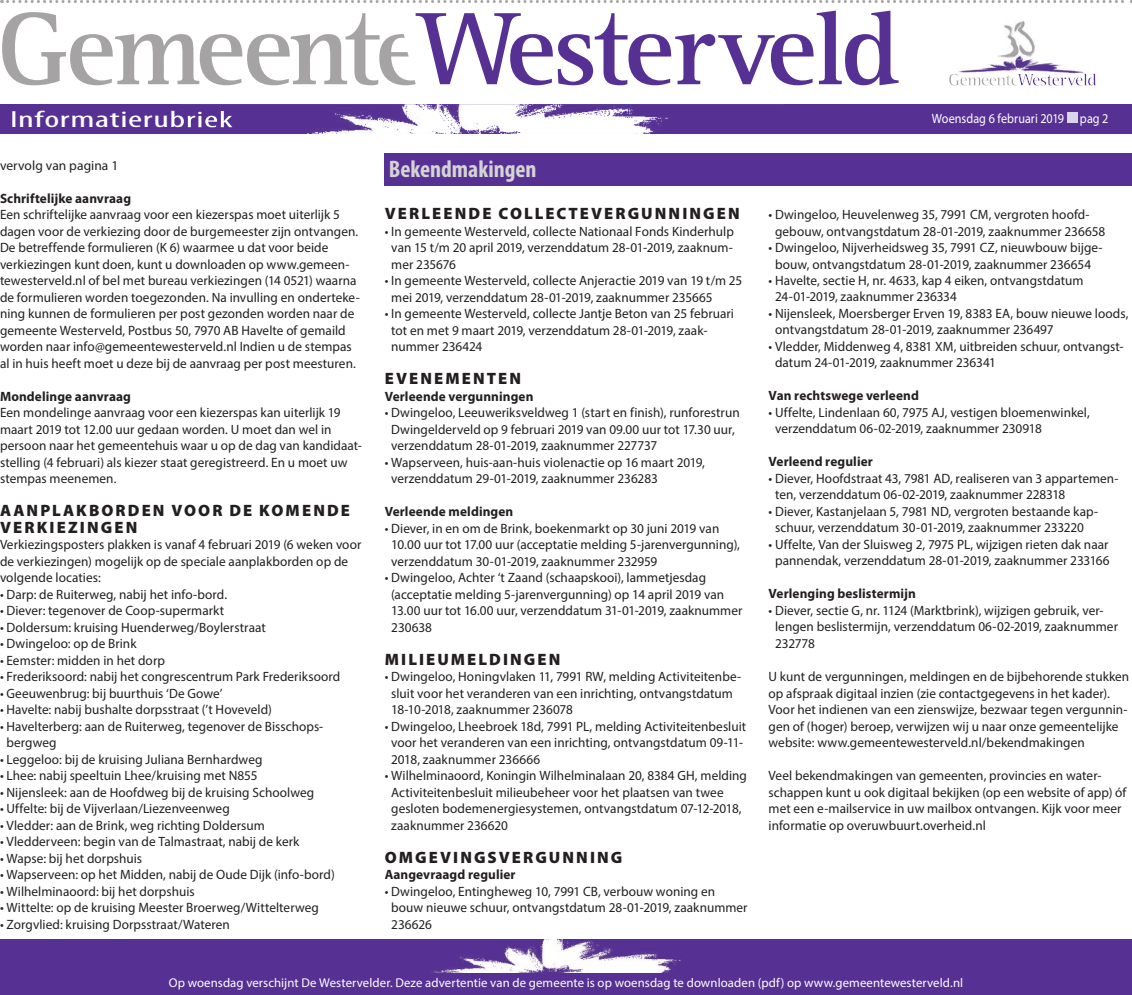
<style>
.page{position:relative;width:1132px;height:995px;background:#fff}
.page>*{position:absolute;margin:0;border:0;box-sizing:border-box;transform-origin:0 0}
.t1{font:700 condensed 24px "Myriad Pro";color:#d6d3d3}
.t2{font:condensed 23.4px "Myriad Pro";letter-spacing:.015em;color:#fff;scale:1.67 1}
.t3{font:900 16.5px/16.5px "Myriad Pro";letter-spacing:.125em;color:#231f20}
.t4{font:13.5px/16.5px "Myriad Pro";letter-spacing:.005em;color:#231f20}
.t5{font:700 13.5px "Myriad Pro";letter-spacing:.01em;color:#231f20}
.t6{font:13.5px "Myriad Pro";letter-spacing:.005em;color:#fff;scale:.9 1}
.t7{font:12.75px "Myriad Pro";letter-spacing:.01em;color:#fff}
</style>
<div class="page">
<img style="left:958px;top:60px;width:126px;height:13px">
<img style="left:998px;top:21px;width:37px;height:39px">
<svg style="left:949px;top:73px;width:147px;height:13px"></svg>
<svg style="left:2px;top:11px;width:896px;height:74px"></svg>
<div style="left:0;top:104px;width:1131px;height:30px;background:#563193"></div>
<img style="left:188px;top:104px;width:480px;height:30px">
<img style="left:181px;top:111px;width:51px;height:16px">
<svg style="left:2px;top:0;width:1129px;height:3px"></svg>
<div style="left:1066px;top:112px;width:10px;height:11px;background:#dad4e9"></div>
<div style="left:0;top:940px;width:1131px;height:55px;background:#563193"></div>
<img style="left:363px;top:939px;width:393px;height:34px">
<div style="left:384px;top:153px;width:747px;height:33px;background:#563193"></div>
<h2 class="t2" style="left:10px;top:105px;width:135px">Informatierubriek</h2>
<p class="t6" style="left:931px;top:110px;width:198px">Woensdag 6 februari 2019 pag 2</p>
<p class="t4" style="left:0;top:157px;width:120px">vervolg van pagina 1</p>
<h1 class="t1" style="left:389px;top:154px;width:149px">Bekendmakingen</h1>
<p class="t5" style="left:0;top:189px;width:133px">Schriftelijke aanvraag</p>
<p class="t4" style="left:0;top:206px;width:361px">Een schriftelijke aanvraag voor een kiezerspas moet uiterlijk 5 dagen voor de verkiezing door de burgemeester zijn ontvangen.<br>De betreffende formulieren (K 6) waarmee u dat voor beide verkiezingen kunt doen, kunt u downloaden op www.gemeen&shy;tewesterveld.nl of bel met bureau verkiezingen (14 0521) waarna de formulieren worden toegezonden. Na invulling en onderteke&shy;ning kunnen de formulieren per post gezonden worden naar de gemeente Westerveld, Postbus 50, 7970 AB Havelte of gemaild worden naar info@gemeentewesterveld.nl Indien u de stempas al in huis heeft moet u deze bij de aanvraag per post meesturen.</p>
<p class="t5" style="left:0;top:387px;width:132px">Mondelinge aanvraag</p>
<p class="t4" style="left:0;top:404px;width:363px">Een mondelinge aanvraag voor een kiezerspas kan uiterlijk 19 maart 2019 tot 12.00 uur gedaan worden. U moet dan wel in persoon naar het gemeentehuis waar u op de dag van kandidaat&shy;stelling (4 februari) als kiezer staat geregistreerd. En u moet uw stempas meenemen.</p>
<p class="t3" style="left:0;top:502px;width:351px">AANPLAKBORDEN VOOR DE KOMENDE<br>VERKIEZINGEN</p>
<p class="t4" style="left:0;top:536px;width:363px">Verkiezingsposters plakken is vanaf 4 februari 2019 (6 weken voor de verkiezingen) mogelijk op de speciale aanplakborden op de volgende locaties:</p>
<p class="t4" style="left:0;top:586px;width:228px">• Darp: de Ruiterweg, nabij het info-bord.</p>
<p class="t4" style="left:0;top:602px;width:225px">• Diever: tegenover de Coop-supermarkt</p>
<p class="t4" style="left:0;top:619px;width:267px">• Doldersum: kruising Huenderweg/Boylerstraat</p>
<p class="t4" style="left:0;top:635px;width:138px">• Dwingeloo: op de Brink</p>
<p class="t4" style="left:0;top:652px;width:166px">• Eemster: midden in het dorp</p>
<p class="t4" style="left:0;top:668px;width:342px">• Frederiksoord: nabij het congrescentrum Park Frederiksoord</p>
<p class="t4" style="left:0;top:685px;width:224px">• Geeuwenbrug: bij buurthuis ‘De Gowe’</p>
<p class="t4" style="left:0;top:701px;width:273px">• Havelte: nabij bushalte dorpsstraat (’t Hoveveld)</p>
<p class="t4" style="left:7px;top:718px;width:318px;text-indent:-7px">• Havelterberg: aan de Ruiterweg, tegenover de Bisschops&shy;bergweg</p>
<p class="t4" style="left:0;top:751px;width:264px">• Leggeloo: bij de kruising Juliana Bernhardweg</p>
<p class="t4" style="left:0;top:767px;width:259px">• Lhee: nabij speeltuin Lhee/kruising met N855</p>
<p class="t4" style="left:0;top:784px;width:316px">• Nijensleek: aan de Hoofdweg bij de kruising Schoolweg</p>
<p class="t4" style="left:0;top:800px;width:231px">• Uffelte: bij de Vijverlaan/Liezenveenweg</p>
<p class="t4" style="left:0;top:817px;width:266px">• Vledder: aan de Brink, weg richting Doldersum</p>
<p class="t4" style="left:0;top:833px;width:301px">• Vledderveen: begin van de Talmastraat, nabij de kerk</p>
<p class="t4" style="left:0;top:850px;width:144px">• Wapse: bij het dorpshuis</p>
<p class="t4" style="left:0;top:866px;width:336px">• Wapserveen: op het Midden, nabij de Oude Dijk (info-bord)</p>
<p class="t4" style="left:0;top:883px;width:196px">• Wilhelminaoord: bij het dorpshuis</p>
<p class="t4" style="left:0;top:899px;width:320px">• Wittelte: op de kruising Meester Broerweg/Wittelterweg</p>
<p class="t4" style="left:0;top:916px;width:231px">• Zorgvlied: kruising Dorpsstraat/Wateren</p>
<p class="t3" style="left:385px;top:205px;width:356px">VERLEENDE COLLECTEVERGUNNINGEN</p>
<p class="t4" style="left:391px;top:223px;width:344px;text-align:justify;text-indent:-7px">• In gemeente Westerveld, collecte Nationaal Fonds Kinderhulp van 15 t/m 20 april 2019, verzenddatum 28-01-2019, zaaknum&shy;mer 235676</p>
<p class="t4" style="left:391px;top:272px;width:352px;text-indent:-7px">• In gemeente Westerveld, collecte Anjeractie 2019 van 19 t/m 25 mei 2019, verzenddatum 28-01-2019, zaaknummer 235665</p>
<p class="t4" style="left:391px;top:305px;width:344px;text-indent:-7px">• In gemeente Westerveld, collecte Jantje Beton van 25 februari tot en met 9 maart 2019, verzenddatum 28-01-2019, zaak&shy;nummer 236424</p>
<p class="t3" style="left:385px;top:370px;width:138px">EVENEMENTEN</p>
<p class="t5" style="left:384px;top:387px;width:150px">Verleende vergunningen</p>
<p class="t4" style="left:391px;top:404px;width:350px;text-indent:-7px">• Dwingeloo, Leeuweriksveldweg 1 (start en finish), runforestrun<br>Dwingelderveld op 9 februari 2019 van 09.00 uur tot 17.30 uur, verzenddatum 28-01-2019, zaaknummer 227737</p>
<p class="t4" style="left:391px;top:454px;width:315px;text-indent:-7px">• Wapserveen, huis-aan-huis violenactie op 16 maart 2019, verzenddatum 29-01-2019, zaaknummer 236283</p>
<p class="t5" style="left:384px;top:503px;width:130px">Verleende meldingen</p>
<p class="t4" style="left:391px;top:520px;width:350px;text-indent:-7px">• Diever, in en om de Brink, boekenmarkt op 30 juni 2019 van<br>10.00 uur tot 17.00 uur (acceptatie melding 5-jarenvergunning), verzenddatum 30-01-2019, zaaknummer 232959</p>
<p class="t4" style="left:391px;top:569px;width:352px;text-indent:-7px">• Dwingeloo, Achter ‘t Zaand (schaapskooi), lammetjesdag (acceptatie melding 5-jarenvergunning) op 14 april 2019 van 13.00 uur tot 16.00 uur, verzenddatum 31-01-2019, zaaknummer 230638</p>
<p class="t3" style="left:385px;top:650px;width:177px">MILIEUMELDINGEN</p>
<p class="t4" style="left:391px;top:668px;width:351px;text-indent:-7px">• Dwingeloo, Honingvlaken 11, 7991 RW, melding Activiteitenbe&shy;sluit voor het veranderen van een inrichting, ontvangstdatum<br>18-10-2018, zaaknummer 236078</p>
<p class="t4" style="left:391px;top:718px;width:356px;text-indent:-7px">• Dwingeloo, Lheebroek 18d, 7991 PL, melding Activiteitenbesluit voor het veranderen van een inrichting, ontvangstdatum 09-11-<br>2018, zaaknummer 236666</p>
<p class="t4" style="left:391px;top:767px;width:357px;text-indent:-7px">• Wilhelminaoord, Koningin Wilhelminalaan 20, 8384 GH, melding Activiteitenbesluit milieubeheer voor het plaatsen van twee gesloten bodemenergiesystemen, ontvangstdatum 07-12-2018, zaaknummer 236620</p>
<p class="t3" style="left:385px;top:848px;width:239px">OMGEVINGSVERGUNNING</p>
<p class="t5" style="left:384px;top:866px;width:132px">Aangevraagd regulier</p>
<p class="t4" style="left:391px;top:883px;width:358px;text-indent:-7px">• Dwingeloo, Entingheweg 10, 7991 CB, verbouw woning en bouw nieuwe schuur, ontvangstdatum 28-01-2019, zaaknummer<br>236626</p>
<p class="t4" style="left:774px;top:206px;width:331px;text-indent:-7px">• Dwingeloo, Heuvelenweg 35, 7991 CM, vergroten hoofd&shy;gebouw, ontvangstdatum 28-01-2019, zaaknummer 236658</p>
<p class="t4" style="left:768px;top:239px;width:335px;text-align:center">• Dwingeloo, Nijverheidsweg 35, 7991 CZ, nieuwbouw bijge&shy;bouw, ontvangstdatum 28-01-2019, zaaknummer 236654</p>
<p class="t4" style="left:774px;top:272px;width:310px;text-indent:-7px">• Havelte, sectie H, nr. 4633, kap 4 eiken, ontvangstdatum<br>24-01-2019, zaaknummer 236334</p>
<p class="t4" style="left:774px;top:305px;width:355px;text-indent:-7px">• Nijensleek, Moersberger Erven 19, 8383 EA, bouw nieuwe loods, ontvangstdatum 28-01-2019, zaaknummer 236497</p>
<p class="t4" style="left:774px;top:338px;width:350px;text-indent:-7px">• Vledder, Middenweg 4, 8381 XM, uitbreiden schuur, ontvangst&shy;datum 24-01-2019, zaaknummer 236341</p>
<p class="t5" style="left:768px;top:387px;width:152px">Van rechtswege verleend</p>
<p class="t4" style="left:774px;top:404px;width:316px;text-indent:-7px">• Uffelte, Lindenlaan 60, 7975 AJ, vestigen bloemenwinkel, verzenddatum 06-02-2019, zaaknummer 230918</p>
<p class="t5" style="left:768px;top:453px;width:106px">Verleend regulier</p>
<p class="t4" style="left:774px;top:470px;width:345px;text-indent:-7px">• Diever, Hoofdstraat 43, 7981 AD, realiseren van 3 appartemen&shy;ten, verzenddatum 06-02-2019, zaaknummer 228318</p>
<p class="t4" style="left:768px;top:503px;width:331px;text-align:center">• Diever, Kastanjelaan 5, 7981 ND, vergroten bestaande kap&shy;schuur, verzenddatum 30-01-2019, zaaknummer 233220</p>
<p class="t4" style="left:768px;top:536px;width:342px;text-align:center">• Uffelte, Van der Sluisweg 2, 7975 PL, wijzigen rieten dak naar pannendak, verzenddatum 28-01-2019, zaaknummer 233166</p>
<p class="t5" style="left:768px;top:585px;width:149px">Verlenging beslistermijn</p>
<p class="t4" style="left:774px;top:602px;width:344px;text-indent:-7px">• Diever, sectie G, nr. 1124 (Marktbrink), wijzigen gebruik, ver&shy;lengen beslistermijn, verzenddatum 06-02-2019, zaaknummer<br>232778</p>
<p class="t4" style="left:768px;top:668px;width:362px">U kunt de vergunningen, meldingen en de bijbehorende stukken op afspraak digitaal inzien (zie contactgegevens in het kader).<br>Voor het indienen van een zienswijze, bezwaar tegen vergunnin&shy;gen of (hoger) beroep, verwijzen wij u naar onze gemeentelijke website: www.gemeentewesterveld.nl/bekendmakingen</p>
<p class="t4" style="left:768px;top:767px;width:359px">Veel bekendmakingen van gemeenten, provincies en water&shy;schappen kunt u ook digitaal bekijken (op een website of app) óf met een e-mailservice in uw mailbox ontvangen. Kijk voor meer informatie op overuwbuurt.overheid.nl</p>
<p class="t7" style="left:169px;top:975px;width:795px">Op woensdag verschijnt De Westervelder. Deze advertentie van de gemeente is op woensdag te downloaden (pdf) op www.gemeentewesterveld.nl</p>
</div>
